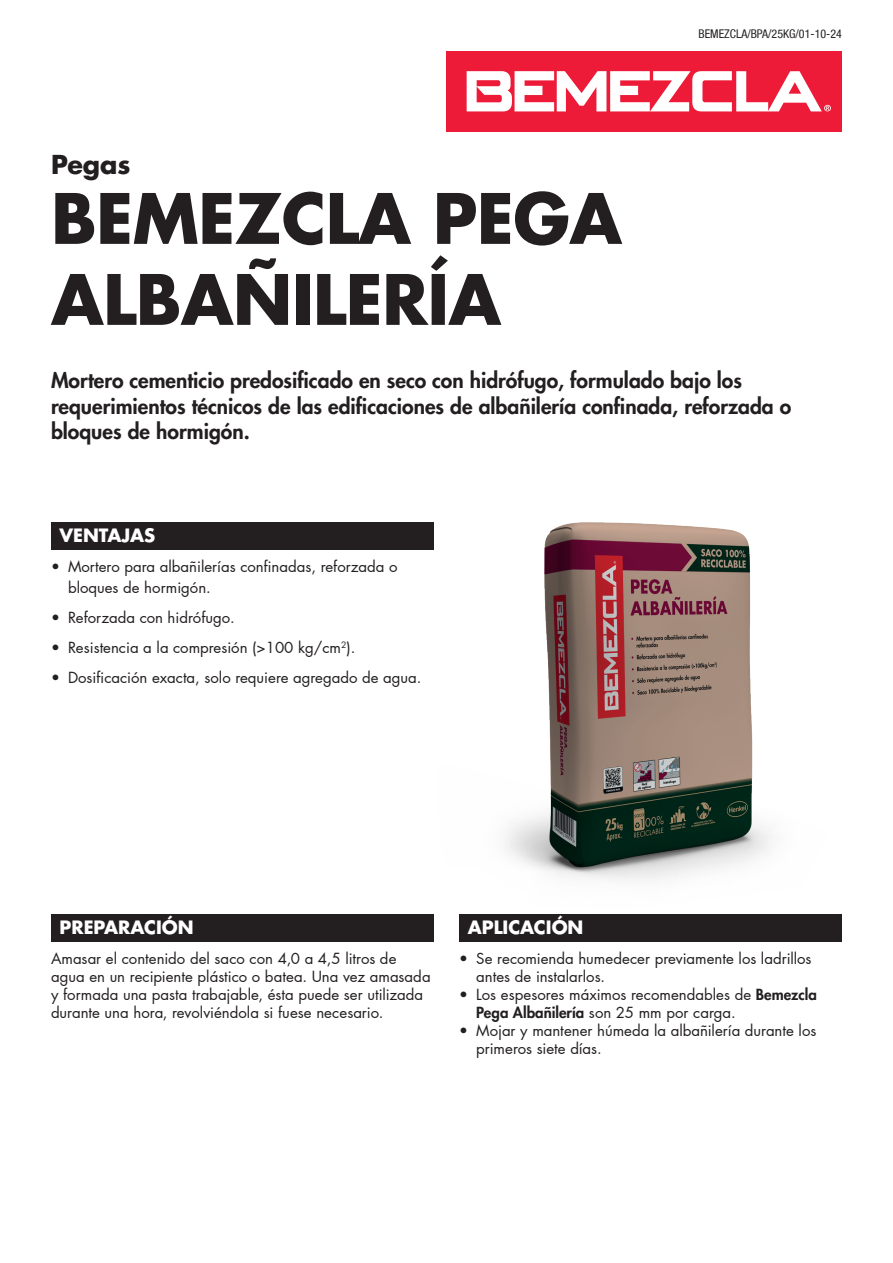
<style>
.page{position:relative;width:893px;height:1263px;background:#fff}
.page>*{position:absolute;margin:0;border:0;box-sizing:border-box;transform-origin:0 0}
.t1{font:700 67.5px/81px "Futura LT Pro";letter-spacing:-.01em;color:#231f20}
.t2{font:700 25.5px "Futura LT Pro";color:#231f20}
.t3{font:800 21px/25.2px "Futura LT Pro";color:#231f20}
.t4{font:700 18px "Futura LT Pro";color:#fff}
.t5{font:15px/18px "Futura LT Pro";color:#231f20}
.t6{font:condensed 12px "Helvetica Neue LT Com";color:#231f20}
.s1{font-weight:800}
</style>
<div class="page">
<div style="left:51px;top:522px;width:383px;height:27px;background:#231f20"></div>
<div style="left:51px;top:914px;width:383px;height:27px;background:#231f20"></div>
<div style="left:446px;top:51px;width:396px;height:81px;background:#ed1a38"></div>
<svg style="left:467px;top:71px;width:364px;height:40px"></svg>
<div style="left:459px;top:914px;width:383px;height:27px;background:#231f20"></div>
<img style="left:505px;top:522px;width:267px;height:359px">
<h2 class="t2" style="left:51px;top:145px;width:81px">Pegas</h2>
<h1 class="t1" style="left:51px;top:176px;width:573px">BEMEZCLA PEGA<br>ALBAÑILERÍA</h1>
<p class="t6" style="left:698px;top:27px;width:145px">BEMEZCLA/BPA/25KG/01-10-24</p>
<h3 class="t3" style="left:51px;top:367px;width:742px">Mortero cementicio predosificado en seco con hidrófugo, formulado bajo los requerimientos técnicos de las edificaciones de albañilería confinada, reforzada o bloques de hormigón.</h3>
<p class="t4" style="left:60px;top:522px;width:97px">VENTAJAS</p>
<p class="t5" style="left:68px;top:556px;width:331px;line-height:21px;text-indent:-17px">• Mortero para albañilerías confinadas, reforzada o bloques de hormigón.</p>
<p class="t5" style="left:51px;top:608px;width:185px">• Reforzada con hidrófugo.</p>
<p class="t5" style="left:51px;top:638px;width:306px">• Resistencia a la compresión (&gt;100 kg/cm<sup>2</sup>).</p>
<p class="t5" style="left:51px;top:668px;width:372px">• Dosificación exacta, solo requiere agregado de agua.</p>
<p class="t4" style="left:60px;top:913px;width:136px">PREPARACIÓN</p>
<p class="t5" style="left:51px;top:949px;width:381px">Amasar el contenido del saco con 4,0 a 4,5 litros de agua en un recipiente plástico o batea. Una vez amasada y formada una pasta trabajable, ésta puede ser utilizada durante una hora, revolviéndola si fuese necesario.</p>
<p class="t4" style="left:468px;top:913px;width:117px">APLICACIÓN</p>
<p class="t5" style="left:476px;top:949px;width:337px;text-indent:-17px">• Se recomienda humedecer previamente los ladrillos antes de instalarlos.</p>
<p class="t5" style="left:476px;top:985px;width:342px;text-indent:-17px">• Los espesores máximos recomendables de <span class="s1">Bemezcla<br>Pega Albañilería</span> son 25 mm por carga.</p>
<p class="t5" style="left:476px;top:1021px;width:342px;text-indent:-17px">• Mojar y mantener húmeda la albañilería durante los primeros siete días.</p>
</div>
